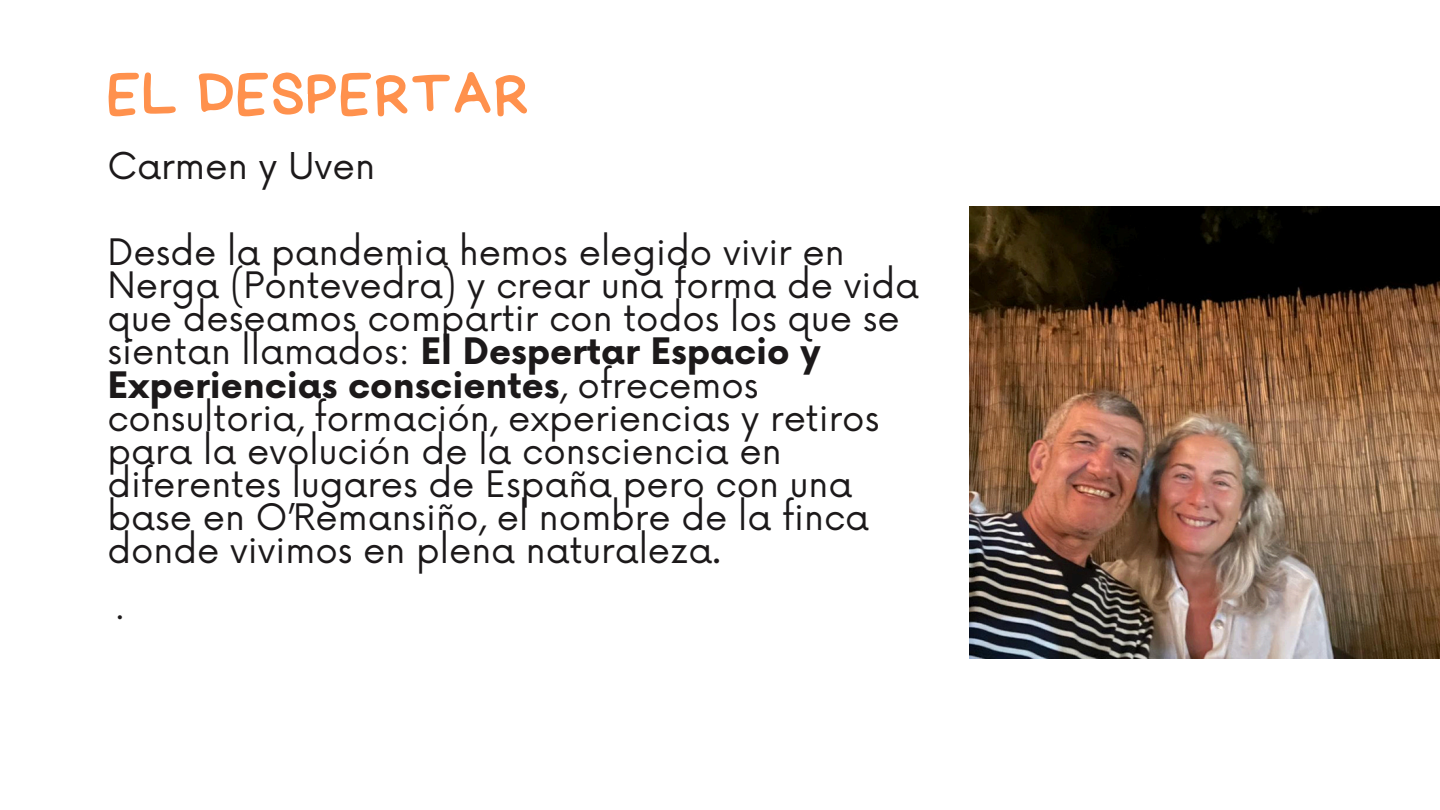
<style>
.page{position:relative;width:1440px;height:810px;background:#fff}
.page>*{position:absolute;margin:0;border:0;box-sizing:border-box;transform-origin:0 0}
.t1{font:60px "Handyman";letter-spacing:.04em;color:#ff914d}
.t2{font:36px "Now";color:#1c191a}
.t3{font:35.5px/33.2px "Now";color:#1c191a}
.t4{font:29.5px "Now";color:#1c191a}
.s1{font-weight:700}
</style>
<div class="page">
<img style="left:969px;top:207px;width:471px;height:451px">
<p class="t1" style="left:107px;top:65px;width:422px">EL DESPERTAR</p>
<h2 class="t2" style="left:107px;top:146px;width:269px">Carmen y Uven</h2>
<h1 class="t3" style="left:107px;top:237px;width:813px">Desde la pandemia hemos elegido vivir en Nerga (Pontevedra) y crear una forma de vida que deseamos compartir con todos los que se sientan llamados: <span class="s1">El Despertar Espacio y Experiencias conscientes</span>, ofrecemos consultoria, formación, experiencias y retiros para la evolución de la consciencia en diferentes lugares de España pero con una base en O’Remansiño, el nombre de la finca donde vivimos en plena naturaleza.</h1>
<h2 class="t4" style="left:116px;top:592px;width:9px">.</h2>
</div>
